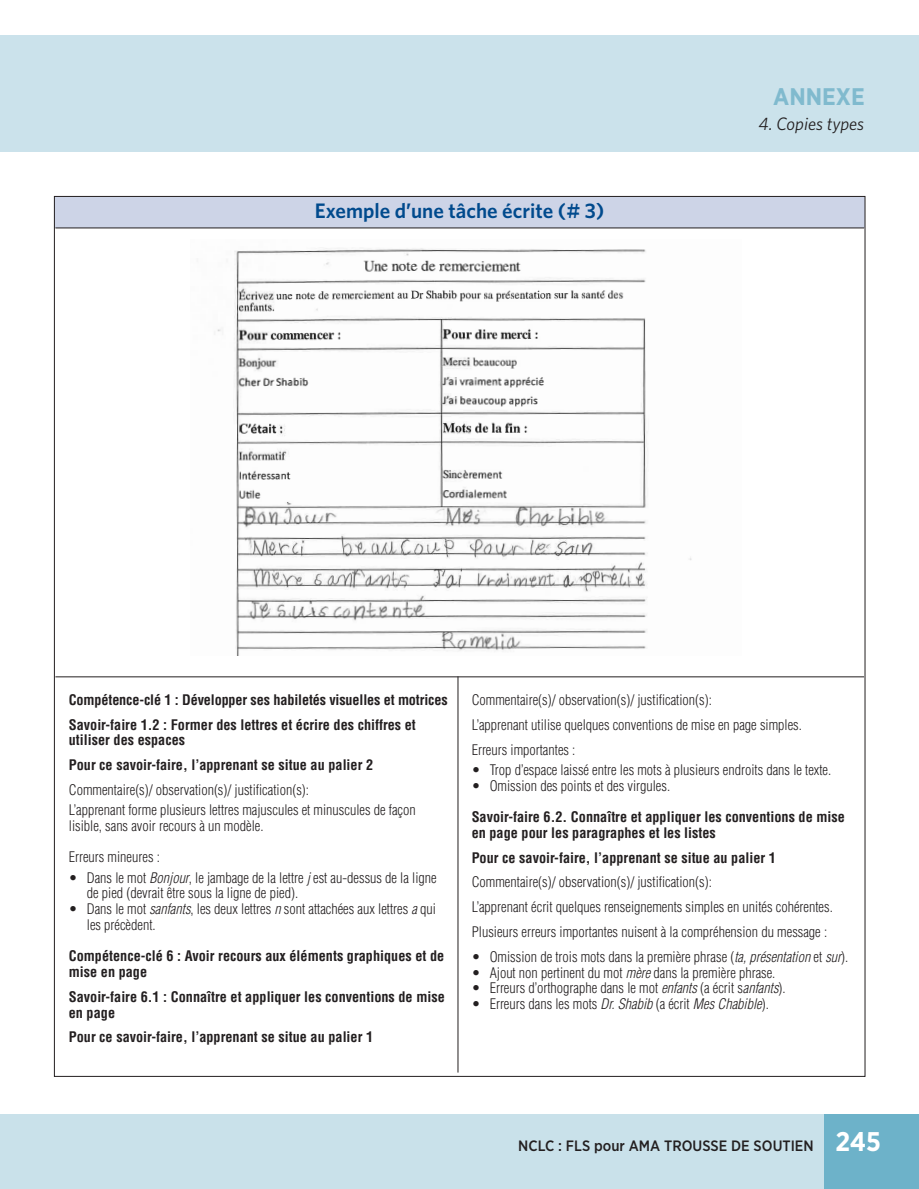
<style>
.page{position:relative;width:919px;height:1189px;background:#fff}
.page>*{position:absolute;margin:0;border:0;box-sizing:border-box;transform-origin:0 0}
.t1{font:700 27px "Gotham Narrow";color:#fff}
.t2{font:700 24px "Gotham Narrow";color:#80bace}
.t3{font:600 21px "Whitney";color:#004a8d}
.t4{font:italic 18px "Whitney";color:#231f20}
.t5{font:500 15px "Gotham Narrow";color:#231f20}
.t6{font:300 condensed 14.25px/15.8px "Helvetica";color:#231f20}
.t7{font:700 condensed 14.25px/15.8px "Helvetica";color:#231f20}
.s1{font-style:italic}
</style>
<div class="page">
<div style="left:0;top:36px;width:919px;height:116px;background:#cbe2eb"></div>
<div style="left:0;top:1114px;width:918px;height:75px;background:#c9e1ea"></div>
<div style="left:824px;top:1114px;width:95px;height:75px;background:#6db2c9"></div>
<div style="left:54px;top:196px;width:810px;height:32px;background:#cdd4e7"></div>
<img style="left:214px;top:248px;width:432px;height:407px">
<img style="left:237px;top:259px;width:455px;height:396px">
<hr style="left:457px;top:676px;width:1px;height:396px;background:#231f20">
<hr style="left:55px;top:676px;width:809px;height:1px;background:#231f20">
<hr style="left:55px;top:228px;width:809px;height:1px;background:#231f20">
<p class="t2" style="left:773px;top:82px;width:93px">ANNEXE</p>
<p class="t3" style="left:315px;top:198px;width:291px">Exemple d’une tâche écrite (# 3)</p>
<p class="t4" style="left:758px;top:113px;width:107px">4. Copies types</p>
<p class="t7" style="left:69px;top:692px;width:380px">Compétence-clé 1 : Développer ses habiletés visuelles et motrices</p>
<p class="t7" style="left:69px;top:716px;width:348px">Savoir-faire 1.2 : Former des lettres et écrire des chiffres et utiliser des espaces</p>
<p class="t7" style="left:69px;top:757px;width:306px">Pour ce savoir-faire, l’apprenant se situe au palier 2</p>
<p class="t6" style="left:69px;top:782px;width:242px">Commentaire(s)/ observation(s)/ justification(s):</p>
<p class="t6" style="left:69px;top:802px;width:348px">L’apprenant forme plusieurs lettres majuscules et minuscules de façon lisible, sans avoir recours à un modèle.</p>
<p class="t6" style="left:69px;top:849px;width:93px">Erreurs mineures :</p>
<p class="t6" style="left:87px;top:869px;width:351px;text-indent:-18px">• Dans le mot <span class="s1">Bonjour</span>, le jambage de la lettre <span class="s1">j</span> est au-dessus de la ligne de pied (devrait être sous la ligne de pied).</p>
<p class="t6" style="left:87px;top:901px;width:350px;text-indent:-18px">• Dans le mot <span class="s1">sanfants</span>, les deux lettres <span class="s1">n</span> sont attachées aux lettres <span class="s1">a</span> qui les précèdent.</p>
<p class="t7" style="left:69px;top:948px;width:377px">Compétence-clé 6 : Avoir recours aux éléments graphiques et de mise en page</p>
<p class="t7" style="left:69px;top:989px;width:377px">Savoir-faire 6.1 : Connaître et appliquer les conventions de mise en page</p>
<p class="t7" style="left:69px;top:1029px;width:306px">Pour ce savoir-faire, l’apprenant se situe au palier 1</p>
<p class="t6" style="left:472px;top:692px;width:242px">Commentaire(s)/ observation(s)/ justification(s):</p>
<p class="t6" style="left:472px;top:717px;width:332px">L’apprenant utilise quelques conventions de mise en page simples.</p>
<p class="t6" style="left:472px;top:741px;width:105px">Erreurs importantes :</p>
<p class="t6" style="left:472px;top:762px;width:361px">• Trop d’espace laissé entre les mots à plusieurs endroits dans le texte.</p>
<p class="t6" style="left:472px;top:777px;width:200px">• Omission des points et des virgules.</p>
<p class="t7" style="left:472px;top:809px;width:375px">Savoir-faire 6.2. Connaître et appliquer les conventions de mise en page pour les paragraphes et les listes</p>
<p class="t7" style="left:472px;top:849px;width:306px">Pour ce savoir-faire, l’apprenant se situe au palier 1</p>
<p class="t6" style="left:472px;top:874px;width:242px">Commentaire(s)/ observation(s)/ justification(s):</p>
<p class="t6" style="left:472px;top:899px;width:363px">L’apprenant écrit quelques renseignements simples en unités cohérentes.</p>
<p class="t6" style="left:472px;top:924px;width:357px">Plusieurs erreurs importantes nuisent à la compréhension du message :</p>
<p class="t6" style="left:472px;top:948px;width:378px">• Omission de trois mots dans la première phrase (<span class="s1">ta, présentation</span> et <span class="s1">sur</span>).</p>
<p class="t6" style="left:472px;top:964px;width:305px">• Ajout non pertinent du mot <span class="s1">mère</span> dans la première phrase.</p>
<p class="t6" style="left:472px;top:980px;width:315px">• Erreurs d’orthographe dans le mot <span class="s1">enfants</span> (a écrit s<span class="s1">anfants</span>).</p>
<p class="t6" style="left:472px;top:996px;width:299px">• Erreurs dans les mots <span class="s1">Dr. Shabib</span> (a écrit <span class="s1">Mes Chabible</span>).</p>
<p class="t5" style="left:518px;top:1137px;width:297px">NCLC : FLS pour AMA TROUSSE DE SOUTIEN</p>
<p class="t1" style="left:835px;top:1125px;width:47px">245</p>
</div>
